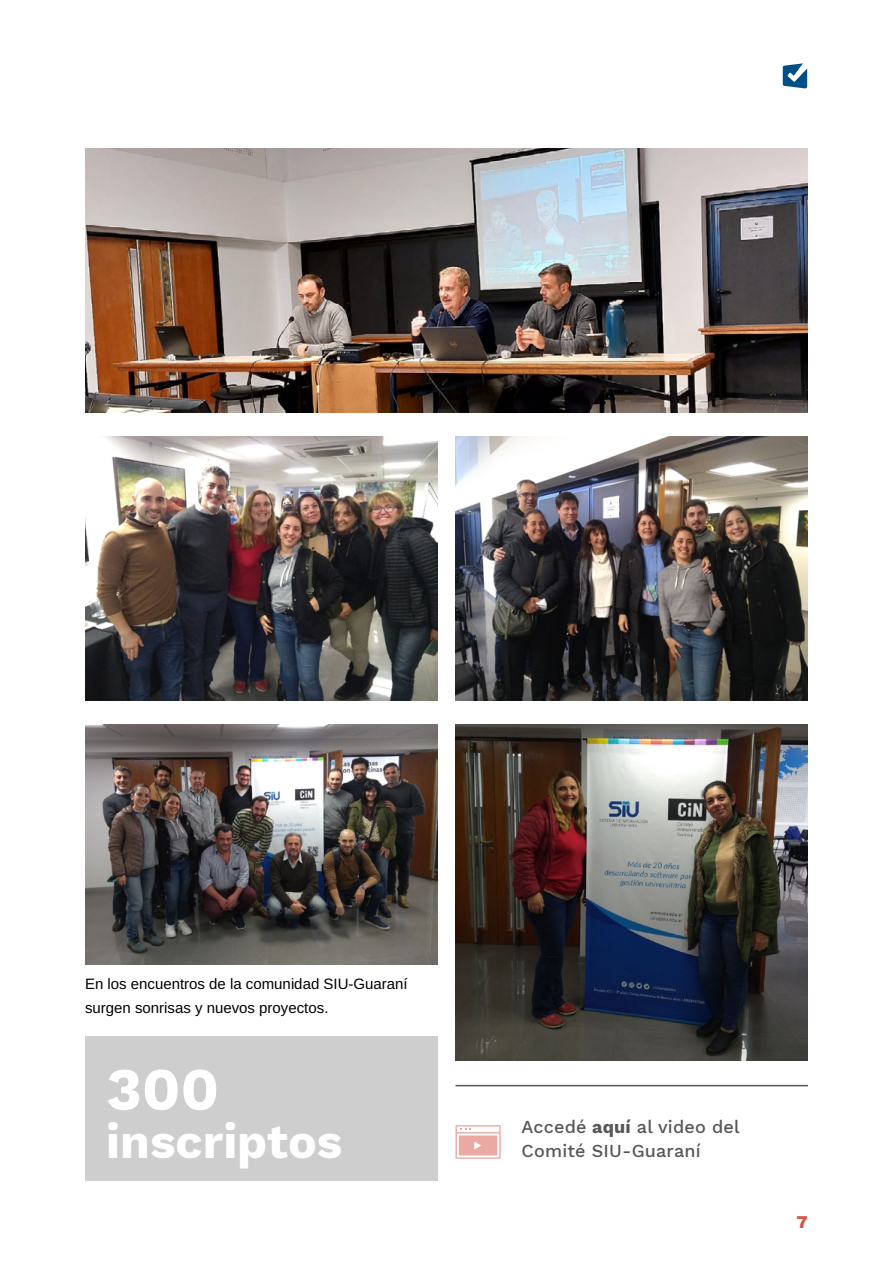
<style>
.page{position:relative;width:893px;height:1263px;background:#fff}
.page>*{position:absolute;margin:0;border:0;box-sizing:border-box;transform-origin:0 0}
.t1{font:700 60px "Work Sans";color:#fff}
.t2{font:700 48px "Work Sans";color:#fff}
.t3{font:700 21px "Work Sans";color:#d55446}
.t4{font:500 18px/24px "Work Sans";letter-spacing:.01em;color:#575757}
.t5{font:15px/24px "Arimo";color:#000}
.s1{font-weight:700}
</style>
<div class="page">
<svg style="left:782px;top:63px;width:26px;height:26px"></svg>
<div style="left:85px;top:1036px;width:352px;height:144px;background:#cecece"></div>
<svg style="left:455px;top:1125px;width:46px;height:34px"></svg>
<hr style="left:455px;top:1085px;width:353px;height:1px;background:#575757">
<img style="left:455px;top:437px;width:353px;height:264px">
<img style="left:85px;top:437px;width:352px;height:264px">
<img style="left:455px;top:725px;width:353px;height:336px">
<img style="left:85px;top:725px;width:352px;height:240px">
<img style="left:85px;top:149px;width:723px;height:264px">
<p class="t5" style="left:85px;top:972px;width:324px">En los encuentros de la comunidad SIU-Guaraní surgen sonrisas y nuevos proyectos.</p>
<h1 class="t1" style="left:106px;top:1044px;width:114px">300</h1>
<h2 class="t2" style="left:106px;top:1105px;width:238px">inscriptos</h2>
<p class="t4" style="left:522px;top:1114px;width:220px">Accedé <span class="s1">aquí</span> al video del<br>Comité SIU-Guaraní</p>
<h3 class="t3" style="left:796px;top:1205px;width:13px">7</h3>
</div>
